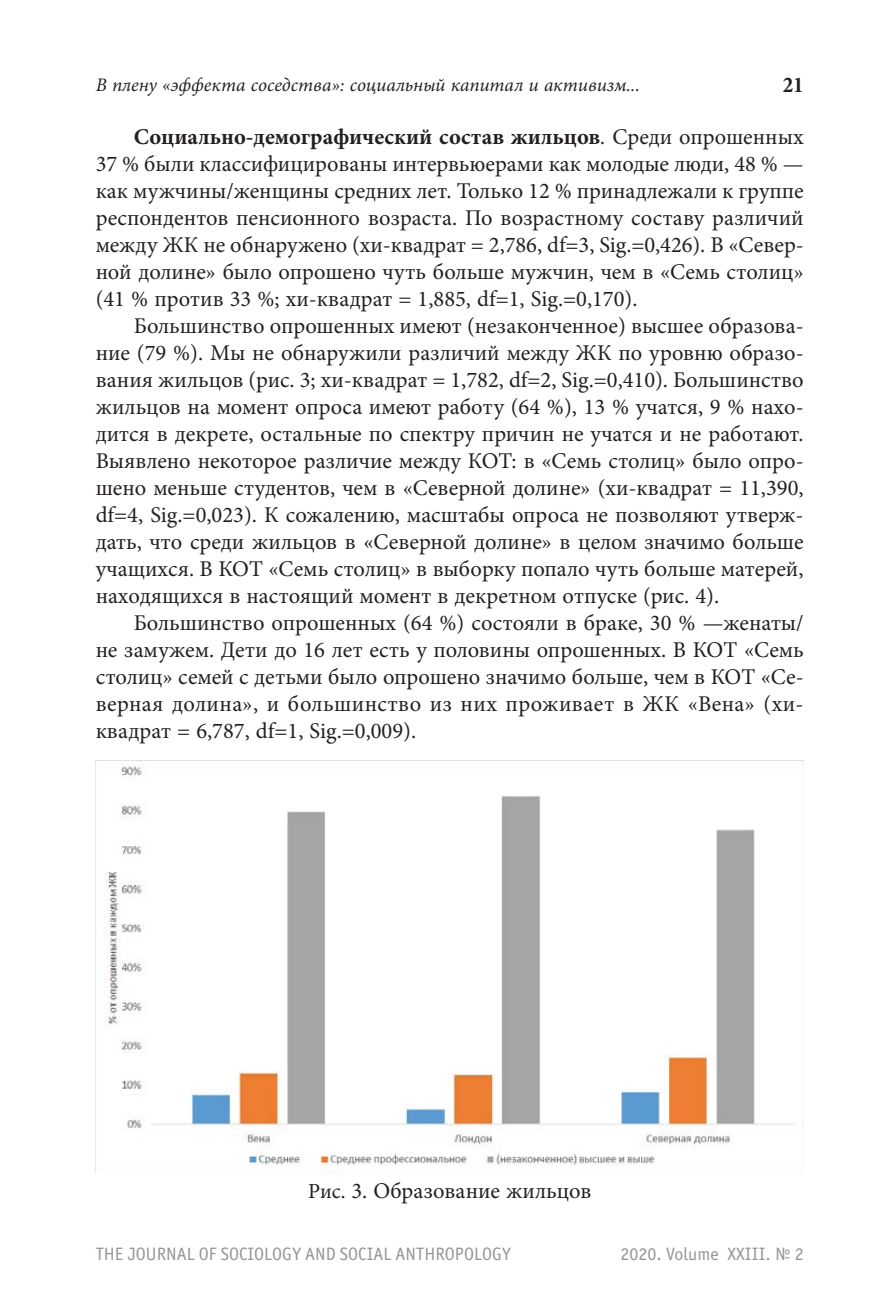
<style>
.page{position:relative;width:893px;height:1308px;background:#fff}
.page>*{position:absolute;margin:0;border:0;box-sizing:border-box;transform-origin:0 0}
.t1{font:22.5px/27px "Minion Pro";color:#231f20;text-align:justify}
.t2{font:700 condensed 22.5px "Minion Pro";color:#231f20}
.t3{font:italic 19.12px "Minion Pro";color:#231f20}
.t4{font:18px "Officina Sans Book ITC";color:#939598}
.s1{font-weight:700}
.s2{font-style:italic}
.s3{font-size:21.38px}
</style>
<div class="page">
<img style="left:96px;top:760px;width:708px;height:407px">
<p class="t3" style="left:96px;top:78px;width:546px">В плену «эффекта соседства»: социальный капитал и активизм...</p>
<p class="t1" style="left:96px;top:125px;width:710px;text-indent:38px"><span class="s1">Социально-демографический состав жильцов</span><span class="s2">.</span> Среди опрошенных 37 % были классифицированы интервьюерами как молодые люди, 48 % — как мужчины/женщины средних лет. Только 12 % принадлежали к группе респондентов пенсионного возраста. По возрастному составу различий между ЖК не обнаружено (хи-квадрат = 2,786, df=3, Sig.=0,426). В «Север&shy;ной долине» было опрошено чуть больше мужчин, чем в «Семь столиц» (41 % против 33 %; хи-квадрат = 1,885, df=1, Sig.=0,170).</p>
<p class="t1" style="left:96px;top:314px;width:710px;text-indent:38px">Большинство опрошенных имеют (незаконченное) высшее образова&shy;ние (79 %). Мы не обнаружили различий между ЖК по уровню образо&shy;вания жильцов (рис. 3; хи-квадрат = 1,782, df=2, Sig.=0,410). Большинство жильцов на момент опроса имеют работу (64 %), 13 % учатся, 9 % нахо&shy;дится в декрете, остальные по спектру причин не учатся и не работают.<br>Выявлено некоторое различие между КОТ: в «Семь столиц» было опро&shy;шено меньше студентов, чем в «Северной долине» (хи-квадрат = 11,390, df=4, Sig.=0,023). К сожалению, масштабы опроса не позволяют утверж&shy;дать, что среди жильцов в «Северной долине» в целом значимо больше учащихся. В КОТ «Семь столиц» в выборку попало чуть больше матерей, находящихся в настоящий момент в декретном отпуске (рис. 4).</p>
<p class="t1" style="left:96px;top:611px;width:710px;text-indent:38px">Большинство опрошенных (64 %) состояли в браке, 30 % —женаты/ не замужем. Дети до 16 лет есть у половины опрошенных. В КОТ «Семь столиц» семей с детьми было опрошено значимо больше, чем в КОТ «Се&shy;верная долина», и большинство из них проживает в ЖК «Вена» (хи&shy;квадрат = 6,787, df=1, Sig.=0,009).</p>
<p class="t2" style="left:783px;top:76px;width:22px">21</p>
<p class="t1" style="left:308px;top:1179px;width:285px"><span class="s3">Рис.</span> 3. Образование жильцов</p>
<p class="t4" style="left:96px;top:1247px;width:417px">ТНЕ JОURNАL OF SOCIOLOGY AND SOCIAL ANTHROPOLOGY</p>
<p class="t4" style="left:620px;top:1247px;width:185px">2020. Volume XXIII. № 2</p>
</div>
